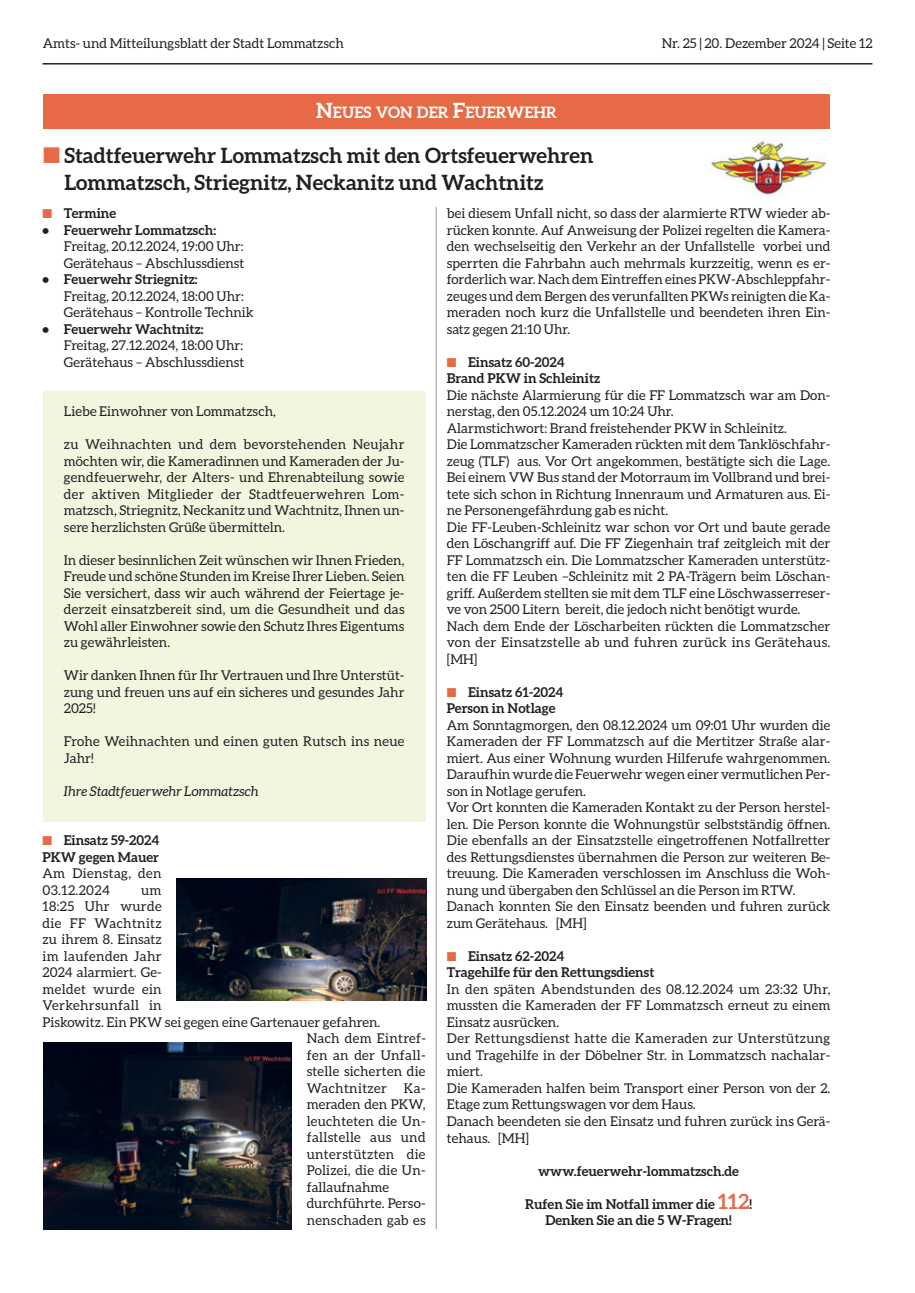
<style>
.page{position:relative;width:915px;height:1293px;background:#fff}
.page>*{position:absolute;margin:0;border:0;box-sizing:border-box;transform-origin:0 0}
.t1{font:700 21px/26.8px "Aleo";color:#231f20}
.t2{font:700 15.75px "Aleo";color:#fff}
.t3{font:13.5px/16.5px "Aleo";color:#231f20}
.t4{font:700 13.5px/16.5px "Aleo";color:#231f20}
.t5{font:13.5px/16.5px "Aleo";letter-spacing:.025em;color:#231f20}
.t6{font:13.5px/16.5px "Aleo";letter-spacing:.02em;color:#231f20}
.t7{font:italic 13.5px "Aleo";color:#231f20}
.s1{font-size:21px}
.s2{color:#e76a46}
.s3{font-size:21px;color:#e76a46}
</style>
<div class="page">
<hr style="left:43px;top:63px;width:829px;height:2px;background:#231f20">
<div style="left:43px;top:391px;width:382px;height:430px;background:#f1f6df"></div>
<div style="left:43px;top:95px;width:786px;height:34px;background:#e76a46"></div>
<img style="left:711px;top:141px;width:116px;height:56px">
<img style="left:43px;top:1043px;width:249px;height:186px">
<img style="left:176px;top:879px;width:250px;height:122px">
<hr style="left:435px;top:207px;width:1px;height:1022px;background:#939598">
<p class="t3" style="left:43px;top:36px;width:302px">Amts- und Mitteilungsblatt der Stadt Lommatzsch</p>
<p class="t3" style="left:661px;top:36px;width:212px">Nr. 25 | 20. Dezember 2024 | Seite 12</p>
<p class="t2" style="left:316px;top:106px;width:242px"><span class="s1">N</span>EUES VON DER <span class="s1">F</span>EUERWEHR</p>
<h1 class="t1" style="left:64px;top:143px;width:530px;text-indent:-21px"><span class="s2">■</span> Stadtfeuerwehr Lommatzsch mit den Ortsfeuerwehren<br>Lommatzsch, Striegnitz, Neckanitz und Wachtnitz</h1>
<p class="t4" style="left:43px;top:206px;width:75px"><span class="s2">■</span> Termine</p>
<p class="t4" style="left:43px;top:223px;width:175px">• Feuerwehr Lommatzsch:</p>
<p class="t3" style="left:64px;top:239px;width:182px">Freitag, 20.12.2024, 19:00 Uhr:<br>Gerätehaus – Abschlussdienst</p>
<p class="t4" style="left:43px;top:272px;width:156px">• Feuerwehr Striegnitz:</p>
<p class="t3" style="left:64px;top:289px;width:191px">Freitag, 20.12.2024, 18:00 Uhr:<br>Gerätehaus – Kontrolle Technik</p>
<p class="t4" style="left:43px;top:322px;width:162px">• Feuerwehr Wachtnitz:</p>
<p class="t3" style="left:64px;top:338px;width:182px">Freitag, 27.12.2024, 18:00 Uhr:<br>Gerätehaus – Abschlussdienst</p>
<p class="t3" style="left:64px;top:404px;width:213px">Liebe Einwohner von Lommatzsch,</p>
<p class="t3" style="left:64px;top:437px;width:342px;text-align:justify">zu Weihnachten und dem bevorstehenden Neujahr möchten wir, die Kameradinnen und Kameraden der Ju&shy;gendfeuerwehr, der Alters- und Ehrenabteilung sowie der aktiven Mitglieder der Stadtfeuerwehren Lom&shy;matzsch, Striegnitz, Neckanitz und Wachtnitz, Ihnen un&shy;sere herzlichsten Grüße übermitteln.</p>
<p class="t3" style="left:64px;top:553px;width:342px;text-align:justify">In dieser besinnlichen Zeit wünschen wir Ihnen Frieden, Freude und schöne Stunden im Kreise Ihrer Lieben. Seien Sie versichert, dass wir auch während der Feiertage je&shy;derzeit einsatzbereit sind, um die Gesundheit und das Wohl aller Einwohner sowie den Schutz Ihres Eigentums zu gewährleisten.</p>
<p class="t3" style="left:64px;top:668px;width:342px;text-align:justify">Wir danken Ihnen für Ihr Vertrauen und Ihre Unterstüt&shy;zung und freuen uns auf ein sicheres und gesundes Jahr 2025!</p>
<p class="t3" style="left:64px;top:734px;width:342px">Frohe Weihnachten und einen guten Rutsch ins neue<br>Jahr!</p>
<p class="t7" style="left:64px;top:786px;width:196px">Ihre Stadtfeuerwehr Lommatzsch</p>
<p class="t4" style="left:43px;top:833px;width:118px"><span class="s2">■</span> Einsatz 59-2024<br>PKW gegen Mauer</p>
<p class="t5" style="left:43px;top:866px;width:121px">Am Dienstag, den<br>03.12.2024</p>
<p class="t3" style="left:446px;top:206px;width:385px;text-align:justify">bei diesem Unfall nicht, so dass der alarmierte RTW wieder ab&shy;rücken konnte. Auf Anweisung der Polizei regelten die Kamera&shy;den wechselseitig den Verkehr an der Unfallstelle vorbei und sperrten die Fahrbahn auch mehrmals kurzzeitig, wenn es er&shy;forderlich war. Nach dem Eintreffen eines PKW-Abschleppfahr&shy;zeuges und dem Bergen des verunfallten PKWs reinigten die Ka&shy;meraden noch kurz die Unfallstelle und beendeten ihren Ein&shy;satz gegen 21:10 Uhr.</p>
<p class="t4" style="left:446px;top:355px;width:155px"><span class="s2">■</span> Einsatz 60-2024<br>Brand PKW in Schleinitz</p>
<p class="t3" style="left:446px;top:388px;width:385px">Die nächste Alarmierung für die FF Lommatzsch war am Don&shy;nerstag, den 05.12.2024 um 10:24 Uhr.<br>Alarmstichwort: Brand freistehender PKW in Schleinitz.<br>Die Lommatzscher Kameraden rückten mit dem Tanklöschfahr&shy;zeug (TLF) aus. Vor Ort angekommen, bestätigte sich die Lage.<br>Bei einem VW Bus stand der Motorraum im Vollbrand und brei&shy;tete sich schon in Richtung Innenraum und Armaturen aus. Ei&shy;ne Personengefährdung gab es nicht.<br>Die FF-Leuben-Schleinitz war schon vor Ort und baute gerade den Löschangriff auf. Die FF Ziegenhain traf zeitgleich mit der FF Lommatzsch ein. Die Lommatzscher Kameraden unterstütz&shy;ten die FF Leuben –Schleinitz mit 2 PA-Trägern beim Löschan&shy;griff. Außerdem stellten sie mit dem TLF eine Löschwasserreser&shy;ve von 2500 Litern bereit, die jedoch nicht benötigt wurde.<br>Nach dem Ende der Löscharbeiten rückten die Lommatzscher von der Einsatzstelle ab und fuhren zurück ins Gerätehaus. [MH]</p>
<p class="t4" style="left:446px;top:685px;width:118px"><span class="s2">■</span> Einsatz 61-2024<br>Person in Notlage</p>
<p class="t3" style="left:446px;top:718px;width:385px">Am Sonntagmorgen, den 08.12.2024 um 09:01 Uhr wurden die Kameraden der FF Lommatzsch auf die Mertitzer Straße alar&shy;miert. Aus einer Wohnung wurden Hilferufe wahrgenommen.<br>Daraufhin wurde die Feuerwehr wegen einer vermutlichen Per&shy;son in Notlage gerufen.<br>Vor Ort konnten die Kameraden Kontakt zu der Person herstel&shy;len. Die Person konnte die Wohnungstür selbstständig öffnen.<br>Die ebenfalls an der Einsatzstelle eingetroffenen Notfallretter des Rettungsdienstes übernahmen die Person zur weiteren Be&shy;treuung. Die Kameraden verschlossen im Anschluss die Woh&shy;nung und übergaben den Schlüssel an die Person im RTW.<br>Danach konnten Sie den Einsatz beenden und fuhren zurück zum Gerätehaus. [MH]</p>
<p class="t4" style="left:446px;top:949px;width:209px"><span class="s2">■</span> Einsatz 62-2024<br>Tragehilfe für den Rettungsdienst</p>
<p class="t3" style="left:446px;top:982px;width:385px">In den späten Abendstunden des 08.12.2024 um 23:32 Uhr, mussten die Kameraden der FF Lommatzsch erneut zu einem Einsatz ausrücken.<br>Der Rettungsdienst hatte die Kameraden zur Unterstützung und Tragehilfe in der Döbelner Str. in Lommatzsch nachalar&shy;miert.<br>Die Kameraden halfen beim Transport einer Person von der 2.<br>Etage zum Rettungswagen vor dem Haus.<br>Danach beendeten sie den Einsatz und fuhren zurück ins Gerä&shy;tehaus. [MH]</p>
<p class="t4" style="left:538px;top:1163px;width:202px">www.feuerwehr-lommatzsch.de</p>
<p class="t4" style="left:525px;top:1196px;width:228px;text-align:center">Rufen Sie im Notfall immer die <span class="s3">112</span>!<br>Denken Sie an die 5 W-Fragen!</p>
<p class="t3" style="left:141px;top:883px;width:22px">um</p>
<p class="t5" style="left:43px;top:899px;width:121px">18:25 Uhr wurde</p>
<p class="t5" style="left:43px;top:916px;width:121px">die FF Wachtnitz</p>
<p class="t3" style="left:43px;top:932px;width:121px">zu ihrem 8. Einsatz</p>
<p class="t5" style="left:43px;top:949px;width:121px">im laufenden Jahr</p>
<p class="t3" style="left:43px;top:965px;width:121px">2024 alarmiert. Ge-</p>
<p class="t5" style="left:43px;top:982px;width:121px">meldet wurde ein</p>
<p class="t5" style="left:43px;top:998px;width:121px">Verkehrsunfall in</p>
<p class="t3" style="left:43px;top:1015px;width:339px">Piskowitz. Ein PKW sei gegen eine Gartenauer gefahren.</p>
<p class="t5" style="left:306px;top:1031px;width:121px">Nach dem Eintref-</p>
<p class="t5" style="left:306px;top:1048px;width:120px">fen an der Unfall-</p>
<p class="t3" style="left:306px;top:1064px;width:120px">stelle sicherten die</p>
<p class="t5" style="left:306px;top:1081px;width:82px">Wachtnitzer</p>
<p class="t6" style="left:306px;top:1081px;width:120px;text-indent:97px">Ka&shy;meraden den PKW, leuchteten die Un&shy;fallstelle aus und unterstützten die<br>Polizei, die die Un&shy;fallaufnahme durchführte. Perso&shy;nenschaden gab es</p>
</div>
